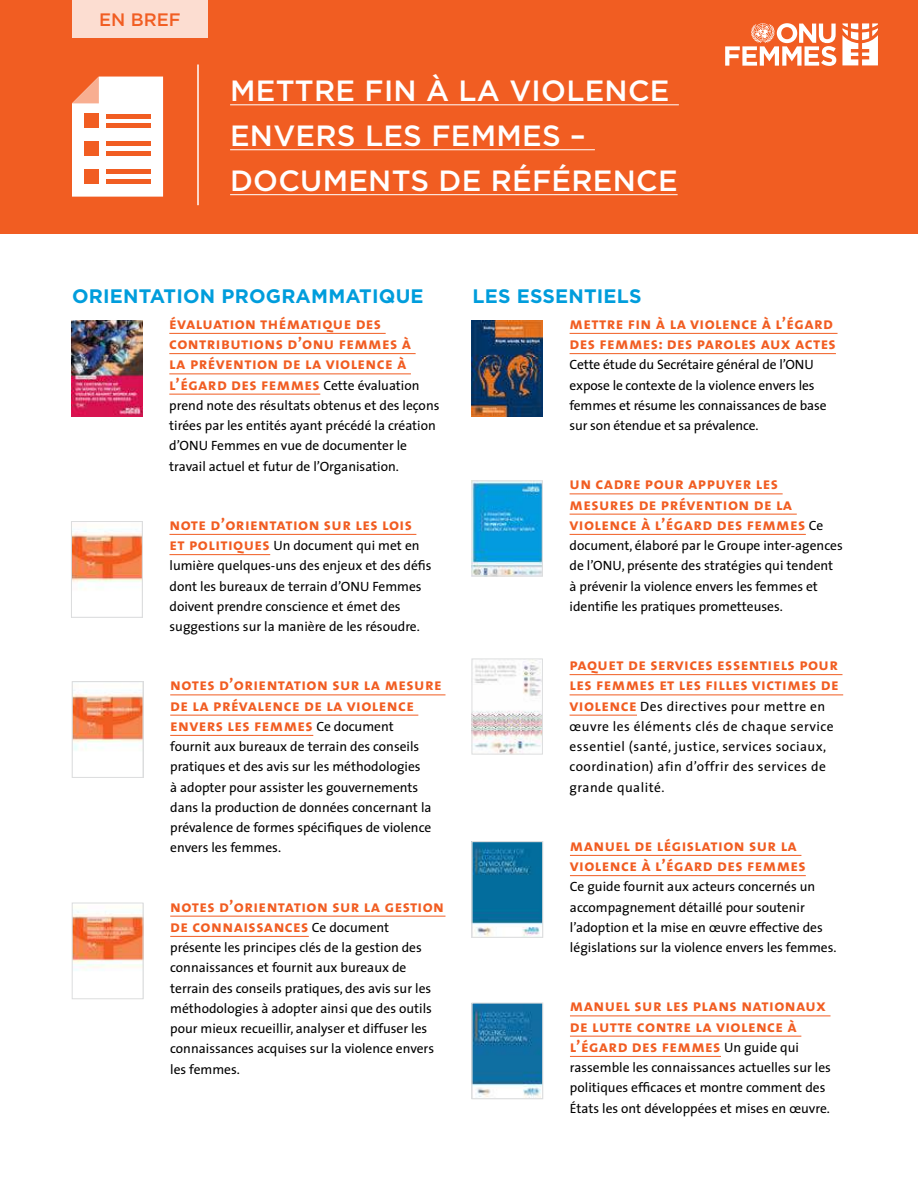
<style>
.page{position:relative;width:918px;height:1188px;background:#fff}
.page>*{position:absolute;margin:0;border:0;box-sizing:border-box;transform-origin:0 0}
.t1{font:500 29.25px/45px "Gotham";letter-spacing:.01em;color:#fff}
.t2{font:700 19.5px "Gotham";letter-spacing:.01em;color:#009ddc}
.t3{font:500 18px "Gotham";color:#f15d22}
.t4{font:16.5px/20.2px "The Sans Bold Caps";letter-spacing:.025em;color:#f15d22}
.t5{font:13.5px/20.2px "The Sans";color:#000}
.t6{font:13.5px/20.2px "The Sans";letter-spacing:.035em;color:#000}
.s1{font-family:"The Sans";font-size:13.5px;color:#000}
.s2{font-family:"The Sans Bold Caps";font-size:16.5px;color:#f15d22}
</style>
<div class="page">
<div style="left:0;top:0;width:918px;height:234px;background:#f15d22"></div>
<hr style="left:169px;top:333px;width:217px;height:1px;background:#f15d22">
<hr style="left:169px;top:353px;width:247px;height:1px;background:#f15d22">
<hr style="left:169px;top:374px;width:242px;height:1px;background:#f15d22">
<hr style="left:169px;top:394px;width:151px;height:1px;background:#f15d22">
<hr style="left:170px;top:534px;width:246px;height:1px;background:#f15d22">
<hr style="left:170px;top:554px;width:100px;height:1px;background:#f15d22">
<hr style="left:170px;top:695px;width:276px;height:1px;background:#f15d22">
<hr style="left:170px;top:715px;width:248px;height:1px;background:#f15d22">
<hr style="left:170px;top:735px;width:143px;height:1px;background:#f15d22">
<hr style="left:170px;top:916px;width:276px;height:1px;background:#f15d22">
<hr style="left:170px;top:936px;width:139px;height:1px;background:#f15d22">
<hr style="left:570px;top:333px;width:268px;height:1px;background:#f15d22">
<hr style="left:570px;top:353px;width:266px;height:1px;background:#f15d22">
<hr style="left:570px;top:494px;width:213px;height:1px;background:#f15d22">
<hr style="left:570px;top:514px;width:227px;height:1px;background:#f15d22">
<hr style="left:570px;top:534px;width:236px;height:1px;background:#f15d22">
<hr style="left:570px;top:674px;width:272px;height:1px;background:#f15d22">
<hr style="left:570px;top:695px;width:273px;height:1px;background:#f15d22">
<hr style="left:570px;top:715px;width:67px;height:1px;background:#f15d22">
<hr style="left:570px;top:855px;width:231px;height:1px;background:#f15d22">
<hr style="left:570px;top:875px;width:236px;height:1px;background:#f15d22">
<hr style="left:570px;top:1016px;width:261px;height:1px;background:#f15d22">
<hr style="left:570px;top:1036px;width:231px;height:1px;background:#f15d22">
<hr style="left:570px;top:1056px;width:151px;height:1px;background:#f15d22">
<hr style="left:230px;top:105px;width:449px;height:1px;background:#fff">
<hr style="left:230px;top:149px;width:365px;height:1px;background:#fff">
<hr style="left:230px;top:194px;width:448px;height:1px;background:#fff">
<div style="left:72px;top:0;width:136px;height:38px;background:#fcddd1"></div>
<svg style="left:72px;top:77px;width:91px;height:120px;background:#fdf2ee"></svg>
<div style="left:84px;top:114px;width:15px;height:14px;background:#f15d22"></div>
<div style="left:84px;top:142px;width:15px;height:14px;background:#f15d22"></div>
<div style="left:84px;top:169px;width:15px;height:15px;background:#f15d22"></div>
<hr style="left:106px;top:114px;width:45px;height:4px;background:#f15d22">
<div style="left:106px;top:123px;width:45px;height:5px;background:#f15d22"></div>
<hr style="left:106px;top:142px;width:45px;height:4px;background:#f15d22">
<div style="left:106px;top:151px;width:45px;height:5px;background:#f15d22"></div>
<div style="left:106px;top:169px;width:45px;height:5px;background:#f15d22"></div>
<div style="left:106px;top:179px;width:45px;height:5px;background:#f15d22"></div>
<img style="left:472px;top:321px;width:71px;height:95px">
<img style="left:71px;top:321px;width:71px;height:95px">
<img style="left:474px;top:483px;width:67px;height:91px">
<div style="left:472px;top:481px;width:71px;height:95px;border:1px solid #dcddde"></div>
<img style="left:73px;top:528px;width:67px;height:62px">
<div style="left:71px;top:522px;width:71px;height:95px;border:1px solid #dcddde"></div>
<div style="left:71px;top:521px;width:72px;height:96px;border:1px solid #dcddde"></div>
<img style="left:474px;top:661px;width:67px;height:91px">
<div style="left:472px;top:659px;width:71px;height:95px;border:1px solid #dcddde"></div>
<img style="left:474px;top:844px;width:67px;height:91px">
<div style="left:472px;top:841px;width:71px;height:96px;border:1px solid #dcddde"></div>
<img style="left:474px;top:1005px;width:67px;height:92px">
<div style="left:472px;top:1003px;width:71px;height:96px;border:1px solid #dcddde"></div>
<svg style="left:74px;top:910px;width:67px;height:61px"></svg>
<div style="left:72px;top:903px;width:71px;height:96px;border:1px solid #dcddde"></div>
<img style="left:74px;top:690px;width:67px;height:61px">
<div style="left:72px;top:681px;width:71px;height:97px;border:1px solid #dcddde"></div>
<hr style="left:197px;top:64px;width:2px;height:141px;background:#fff">
<svg style="left:725px;top:23px;width:111px;height:43px"></svg>
<svg style="left:842px;top:23px;width:36px;height:42px"></svg>
<h3 class="t3" style="left:99px;top:9px;width:83px">EN BREF</h3>
<h1 class="t1" style="left:230px;top:67px;width:449px">METTRE FIN À LA VIOLENCE<br>ENVERS LES FEMMES –<br>DOCUMENTS DE RÉFÉRENCE</h1>
<h2 class="t2" style="left:72px;top:284px;width:353px">ORIENTATION PROGRAMMATIQUE</h2>
<p class="t4" style="left:169px;top:313px;width:252px">évaluation thématique des contributions d’onu femmes à la prévention de la violence à l’égard des femmes <span class="s1">Cette évaluation</span></p>
<p class="t5" style="left:169px;top:395px;width:272px">prend note des résultats obtenus et des leçons tirées par les entités ayant précédé la création d’ONU Femmes en vue de documenter le travail actuel et futur de l’Organisation.</p>
<p class="t4" style="left:170px;top:514px;width:244px">note d’orientation sur les lois</p>
<p class="t5" style="left:170px;top:535px;width:264px"><span class="s2">et politiques</span> Un document qui met en lumière quelques-uns des enjeux et des défis dont les bureaux de terrain d’ONU Femmes doivent prendre conscience et émet des suggestions sur la manière de les résoudre.</p>
<p class="t4" style="left:170px;top:674px;width:273px">notes d’orientation sur la mesure de la prévalence de la violence envers les femmes <span class="s1">Ce document</span></p>
<p class="t5" style="left:170px;top:736px;width:263px">fournit aux bureaux de terrain des conseils pratiques et des avis sur les méthodologies<br>à adopter pour assister les gouvernements dans la production de données concernant la prévalence de formes spécifiques de violence envers les femmes.</p>
<p class="t4" style="left:170px;top:896px;width:275px">notes d’orientation sur la gestion de connaissances <span class="s1">Ce document</span></p>
<p class="t5" style="left:170px;top:937px;width:265px">présente les principes clés de la gestion des connaissances et fournit aux bureaux de terrain des conseils pratiques, des avis sur les méthodologies à adopter ainsi que des outils pour mieux recueillir, analyser et diffuser les connaissances acquises sur la violence envers les femmes.</p>
<h2 class="t2" style="left:472px;top:284px;width:171px">LES ESSENTIELS</h2>
<p class="t4" style="left:570px;top:313px;width:268px">mettre fin à la violence à l’égard des femmes: des paroles aux actes</p>
<p class="t5" style="left:570px;top:354px;width:258px">Cette étude du Secrétaire général de l’ONU expose le contexte de la violence envers les femmes et résume les connaissances de base sur son étendue et sa prévalence.</p>
<p class="t4" style="left:570px;top:473px;width:255px">un cadre pour appuyer les mesures de prévention de la violence à l’égard des femmes <span class="s1">Ce</span></p>
<p class="t5" style="left:570px;top:535px;width:275px">document, élaboré par le Groupe inter-agences de l’ONU, présente des stratégies qui tendent à prévenir la violence envers les femmes et identifie les pratiques prometteuses.</p>
<p class="t4" style="left:570px;top:654px;width:271px">paquet de services essentiels pour les femmes et les filles victimes de</p>
<p class="t6" style="left:570px;top:696px;width:266px"><span class="s2">violence</span> Des directives pour mettre en œuvre les éléments clés de chaque service essentiel (santé, justice, services sociaux, coordination) afin d’offrir des services de grande qualité.</p>
<p class="t4" style="left:570px;top:835px;width:237px">manuel de législation sur la violence à l’égard des femmes</p>
<p class="t5" style="left:570px;top:876px;width:268px">Ce guide fournit aux acteurs concernés un accompagnement détaillé pour soutenir l’adoption et la mise en œuvre effective des législations sur la violence envers les femmes.</p>
<p class="t4" style="left:570px;top:995px;width:258px">manuel sur les plans nationaux de lutte contre la violence à l’égard des femmes <span class="s1">Un guide qui</span></p>
<p class="t5" style="left:570px;top:1057px;width:262px">rassemble les connaissances actuelles sur les politiques efficaces et montre comment des<br>États les ont développées et mises en œuvre.</p>
</div>
